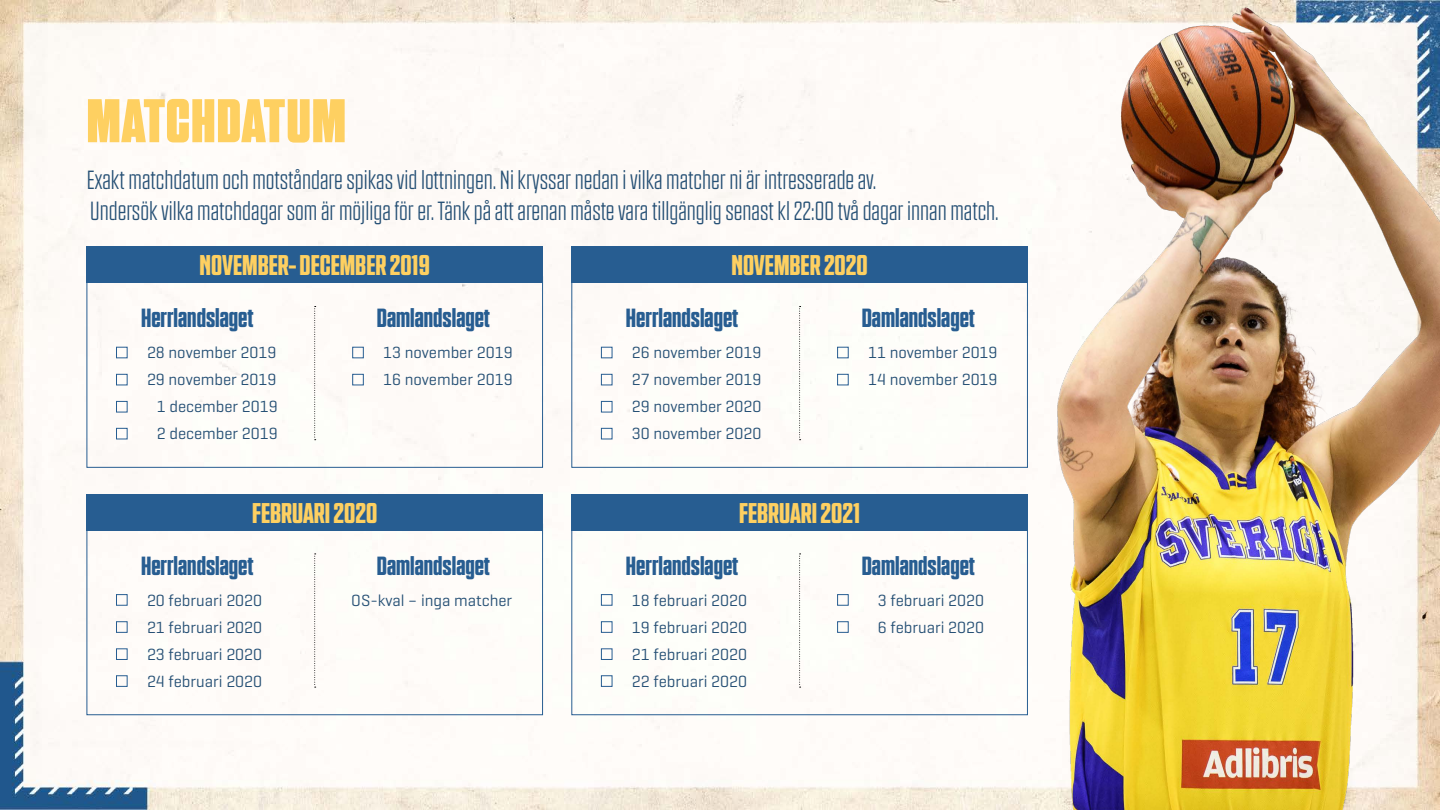
<style>
.page{position:relative;width:1440px;height:810px;background:#fff}
.page>*{position:absolute;margin:0;border:0;box-sizing:border-box;transform-origin:0 0}
.t1{font:61.5px "NTF Grand Black";letter-spacing:.02em;color:#fed061}
.t2{font:28.5px "NTF Grand Bold";color:#fed061}
.t3{font:26.25px "NTF Grand Light";color:#265075}
.t4{font:26.25px "NTF Grand Bold";color:#275d91}
.t5{font:16.5px "Geogrotesque";color:#265075}
</style>
<div class="page">
<img style="left:0;top:0;width:944px;height:810px">
<div style="left:116px;top:347px;width:12px;height:11px;border:1px solid #275d91"></div>
<div style="left:116px;top:374px;width:12px;height:11px;border:1px solid #275d91"></div>
<div style="left:116px;top:401px;width:12px;height:11px;border:1px solid #275d91"></div>
<div style="left:116px;top:428px;width:12px;height:11px;border:1px solid #275d91"></div>
<div style="left:352px;top:347px;width:12px;height:11px;border:1px solid #275d91"></div>
<div style="left:352px;top:374px;width:12px;height:11px;border:1px solid #275d91"></div>
<svg style="left:314px;top:306px;width:2px;height:134px"></svg>
<div style="left:87px;top:247px;width:456px;height:36px;background:#275d91"></div>
<div style="left:601px;top:347px;width:11px;height:11px;border:1px solid #275d91"></div>
<div style="left:601px;top:374px;width:11px;height:11px;border:1px solid #275d91"></div>
<div style="left:601px;top:401px;width:11px;height:11px;border:1px solid #275d91"></div>
<div style="left:601px;top:428px;width:11px;height:11px;border:1px solid #275d91"></div>
<div style="left:837px;top:347px;width:12px;height:11px;border:1px solid #275d91"></div>
<div style="left:837px;top:374px;width:12px;height:11px;border:1px solid #275d91"></div>
<svg style="left:799px;top:306px;width:2px;height:134px"></svg>
<div style="left:572px;top:247px;width:456px;height:36px;background:#275d91"></div>
<div style="left:116px;top:594px;width:12px;height:12px;border:1px solid #275d91"></div>
<div style="left:116px;top:621px;width:12px;height:12px;border:1px solid #275d91"></div>
<div style="left:116px;top:648px;width:12px;height:12px;border:1px solid #275d91"></div>
<div style="left:116px;top:675px;width:12px;height:12px;border:1px solid #275d91"></div>
<svg style="left:314px;top:554px;width:2px;height:134px"></svg>
<div style="left:87px;top:494px;width:456px;height:36px;background:#275d91"></div>
<div style="left:601px;top:594px;width:11px;height:12px;border:1px solid #275d91"></div>
<div style="left:601px;top:621px;width:11px;height:12px;border:1px solid #275d91"></div>
<div style="left:601px;top:648px;width:11px;height:12px;border:1px solid #275d91"></div>
<div style="left:601px;top:675px;width:11px;height:12px;border:1px solid #275d91"></div>
<div style="left:837px;top:594px;width:12px;height:12px;border:1px solid #275d91"></div>
<div style="left:837px;top:621px;width:12px;height:12px;border:1px solid #275d91"></div>
<svg style="left:799px;top:554px;width:2px;height:134px"></svg>
<div style="left:572px;top:494px;width:456px;height:36px;background:#275d91"></div>
<img style="left:944px;top:0;width:496px;height:810px">
<p class="t1" style="left:87px;top:85px;width:261px">MATCHDATUM</p>
<p class="t3" style="left:87px;top:164px;width:791px">Exakt matchdatum och motståndare spikas vid lottningen. Ni kryssar nedan i vilka matcher ni är intresserade av.</p>
<p class="t3" style="left:90px;top:196px;width:910px">Undersök vilka matchdagar som är möjliga för er. Tänk på att arenan måste vara tillgänglig senast kl 22:00 två dagar innan match.</p>
<p class="t2" style="left:200px;top:249px;width:232px">NOVEMBER- DECEMBER 2019</p>
<p class="t2" style="left:731px;top:249px;width:138px">NOVEMBER 2020</p>
<p class="t4" style="left:141px;top:303px;width:114px">Herrlandslaget</p>
<p class="t4" style="left:377px;top:303px;width:115px">Damlandslaget</p>
<p class="t4" style="left:626px;top:303px;width:114px">Herrlandslaget</p>
<p class="t4" style="left:862px;top:303px;width:115px">Damlandslaget</p>
<p class="t5" style="left:147px;top:342px;width:131px">28 november 2019</p>
<p class="t5" style="left:147px;top:369px;width:131px">29 november 2019</p>
<p class="t5" style="left:157px;top:396px;width:122px">1 december 2019</p>
<p class="t5" style="left:157px;top:423px;width:122px">2 december 2019</p>
<p class="t5" style="left:383px;top:342px;width:131px">13 november 2019</p>
<p class="t5" style="left:383px;top:369px;width:131px">16 november 2019</p>
<p class="t5" style="left:632px;top:342px;width:131px">26 november 2019</p>
<p class="t5" style="left:632px;top:369px;width:131px">27 november 2019</p>
<p class="t5" style="left:632px;top:396px;width:131px">29 november 2020</p>
<p class="t5" style="left:632px;top:423px;width:131px">30 november 2020</p>
<p class="t5" style="left:868px;top:342px;width:131px">11 november 2019</p>
<p class="t5" style="left:868px;top:369px;width:131px">14 november 2019</p>
<p class="t2" style="left:252px;top:496px;width:127px">FEBRUARI 2020</p>
<p class="t2" style="left:739px;top:496px;width:122px">FEBRUARI 2021</p>
<p class="t4" style="left:141px;top:550px;width:114px">Herrlandslaget</p>
<p class="t4" style="left:377px;top:550px;width:115px">Damlandslaget</p>
<p class="t4" style="left:626px;top:550px;width:114px">Herrlandslaget</p>
<p class="t4" style="left:862px;top:550px;width:115px">Damlandslaget</p>
<p class="t5" style="left:147px;top:590px;width:117px">20 februari 2020</p>
<p class="t5" style="left:147px;top:617px;width:117px">21 februari 2020</p>
<p class="t5" style="left:147px;top:644px;width:117px">23 februari 2020</p>
<p class="t5" style="left:147px;top:671px;width:117px">24 februari 2020</p>
<p class="t5" style="left:351px;top:590px;width:162px">OS-kval – inga matcher</p>
<p class="t5" style="left:632px;top:590px;width:117px">18 februari 2020</p>
<p class="t5" style="left:632px;top:617px;width:117px">19 februari 2020</p>
<p class="t5" style="left:632px;top:644px;width:117px">21 februari 2020</p>
<p class="t5" style="left:632px;top:671px;width:117px">22 februari 2020</p>
<p class="t5" style="left:878px;top:590px;width:108px">3 februari 2020</p>
<p class="t5" style="left:878px;top:617px;width:108px">6 februari 2020</p>
</div>
